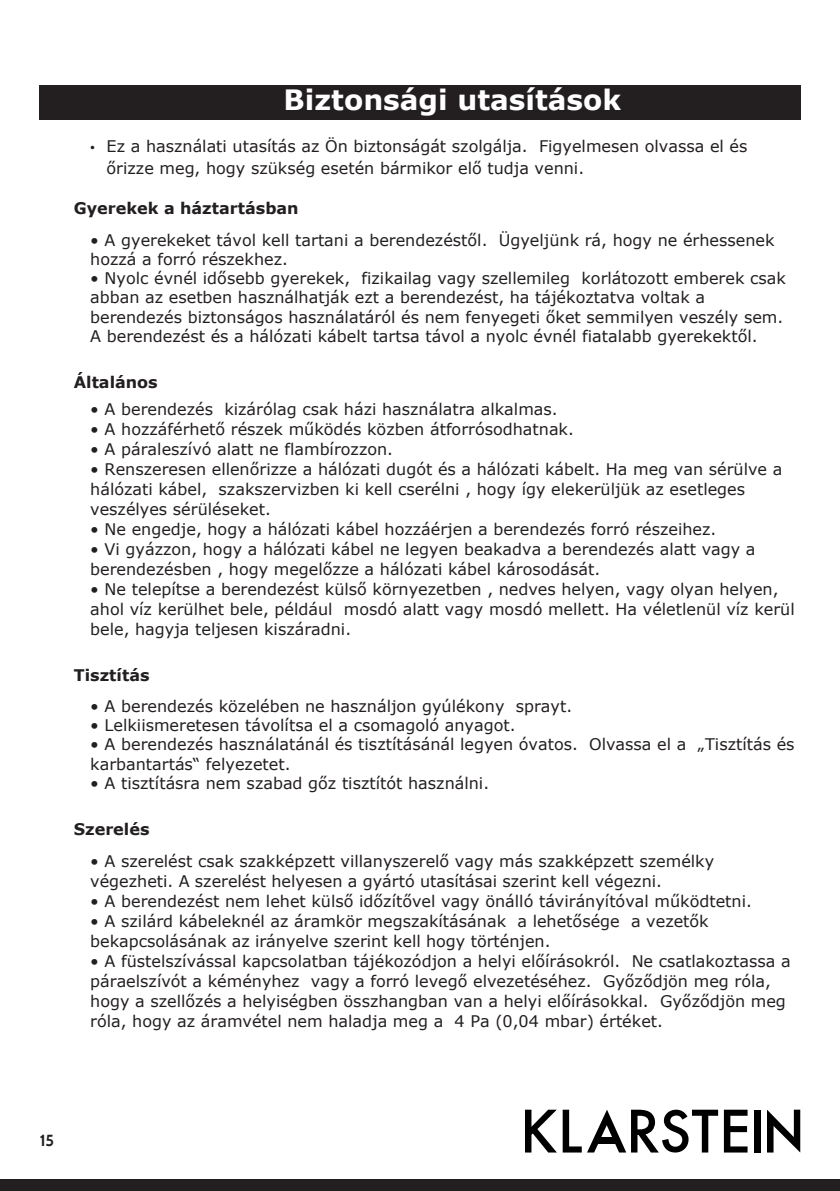
<style>
.page{position:relative;width:840px;height:1191px;background:#fff}
.page>*{position:absolute;margin:0;border:0;box-sizing:border-box;transform-origin:0 0}
.Super_Headline{font:700 28px "Verdana";color:#fff}
.t1{font:16px/20px "Verdana";color:#231f20}
.Überschrift_2{font:700 16px "Verdana";color:#231f20}
.Page_Number{font:700 16px "Cabin";color:#231f20}
.s1{font-family:"Cabin"}
</style>
<div class="page">
<div style="left:0;top:1179px;width:839px;height:12px;background:#231f20"></div>
<svg style="left:525px;top:1109px;width:31px;height:43px"></svg>
<svg style="left:723px;top:1109px;width:24px;height:43px"></svg>
<div style="left:753px;top:1109px;width:7px;height:43px;background:#000"></div>
<svg style="left:562px;top:1109px;width:155px;height:43px"></svg>
<div style="left:594px;top:1137px;width:24px;height:6px;background:#000"></div>
<svg style="left:767px;top:1109px;width:32px;height:43px"></svg>
<div style="left:40px;top:85px;width:760px;height:35px;background:#231f20"></div>
<p class="Super_Headline" style="left:283px;top:80px;width:339px">Biztonsági utasítások</p>
<p class="t1" style="left:106px;top:135px;width:642px;line-height:22px;text-indent:-16px"><span class="s1">•</span> Ez a használati utasítás az Ön biztonságát szolgálja. Figyelmesen olvassa el és őrizze meg, hogy szükség esetén bármikor elő tudja venni.</p>
<p class="Überschrift_2" style="left:74px;top:197px;width:226px">Gyerekek a háztartásban</p>
<p class="t1" style="left:90px;top:230px;width:685px;line-height:19.2px">• A gyerekeket távol kell tartani a berendezéstől. Ügyeljünk rá, hogy ne érhessenek hozzá a forró részekhez.</p>
<p class="t1" style="left:90px;top:268px;width:696px;line-height:19.2px">• Nyolc évnél idősebb gyerekek, fizikailag vagy szellemileg korlátozott emberek csak abban az esetben használhatják ezt a berendezést, ha tájékoztatva voltak a berendezés biztonságos használatáról és nem fenyegeti őket semmilyen veszély sem.<br>A berendezést és a hálózati kábelt tartsa távol a nyolc évnél fiatalabb gyerekektől.</p>
<p class="Überschrift_2" style="left:74px;top:371px;width:85px">Általános</p>
<p class="t1" style="left:90px;top:398px;width:468px">• A berendezés kizárólag csak házi használatra alkalmas.</p>
<p class="t1" style="left:90px;top:418px;width:485px">• A hozzáférhető részek működés közben átforrósodhatnak.</p>
<p class="t1" style="left:90px;top:438px;width:304px">• A páraleszívó alatt ne flambírozzon.</p>
<p class="t1" style="left:90px;top:458px;width:693px">• Renszeresen ellenőrizze a hálózati dugót és a hálózati kábelt. Ha meg van sérülve a hálózati kábel, szakszervizben ki kell cserélni , hogy így elekerüljük az esetleges veszélyes sérüléseket.</p>
<p class="t1" style="left:90px;top:518px;width:627px">• Ne engedje, hogy a hálózati kábel hozzáérjen a berendezés forró részeihez.</p>
<p class="t1" style="left:90px;top:538px;width:666px">• Vi gyázzon, hogy a hálózati kábel ne legyen beakadva a berendezés alatt vagy a berendezésben , hogy megelőzze a hálózati kábel károsodását.</p>
<p class="t1" style="left:90px;top:578px;width:705px">• Ne telepítse a berendezést külső környezetben , nedves helyen, vagy olyan helyen, ahol víz kerülhet bele, például mosdó alatt vagy mosdó mellett. Ha véletlenül víz kerül bele, hagyja teljesen kiszáradni.</p>
<p class="Überschrift_2" style="left:74px;top:663px;width:77px">Tisztítás</p>
<p class="t1" style="left:90px;top:696px;width:483px">• A berendezés közelében ne használjon gyúlékony sprayt.</p>
<p class="t1" style="left:90px;top:715px;width:426px">• Lelkiismeretesen távolítsa el a csomagoló anyagot.</p>
<p class="t1" style="left:90px;top:734px;width:705px;line-height:19.2px">• A berendezés használatánál és tisztításánál legyen óvatos. Olvassa el a „Tisztítás és karbantartás“ felyezetet.</p>
<p class="t1" style="left:90px;top:772px;width:400px">• A tisztításra nem szabad gőz tisztítót használni.</p>
<p class="Überschrift_2" style="left:74px;top:817px;width:77px">Szerelés</p>
<p class="t1" style="left:90px;top:850px;width:625px">• A szerelést csak szakképzett villanyszerelő vagy más szakképzett személky végezheti. A szerelést helyesen a gyártó utasításai szerint kell végezni.</p>
<p class="t1" style="left:90px;top:890px;width:662px">• A berendezést nem lehet külső időzítővel vagy önálló távirányítóval működtetni.</p>
<p class="t1" style="left:90px;top:910px;width:619px">• A szilárd kábeleknél az áramkör megszakításának a lehetősége a vezetők bekapcsolásának az irányelve szerint kell hogy történjen.</p>
<p class="t1" style="left:90px;top:950px;width:701px">• A füstelszívással kapcsolatban tájékozódjon a helyi előírásokról. Ne csatlakoztassa a páraelszívót a kéményhez vagy a forró levegő elvezetéséhez. Győződjön meg róla, hogy a szellőzés a helyiségben összhangban van a helyi előírásokkal. Győződjön meg róla, hogy az áramvétel nem haladja meg a 4 Pa (0,04 mbar) értéket.</p>
<p class="Page_Number" style="left:40px;top:1130px;width:16px">15</p>
</div>
